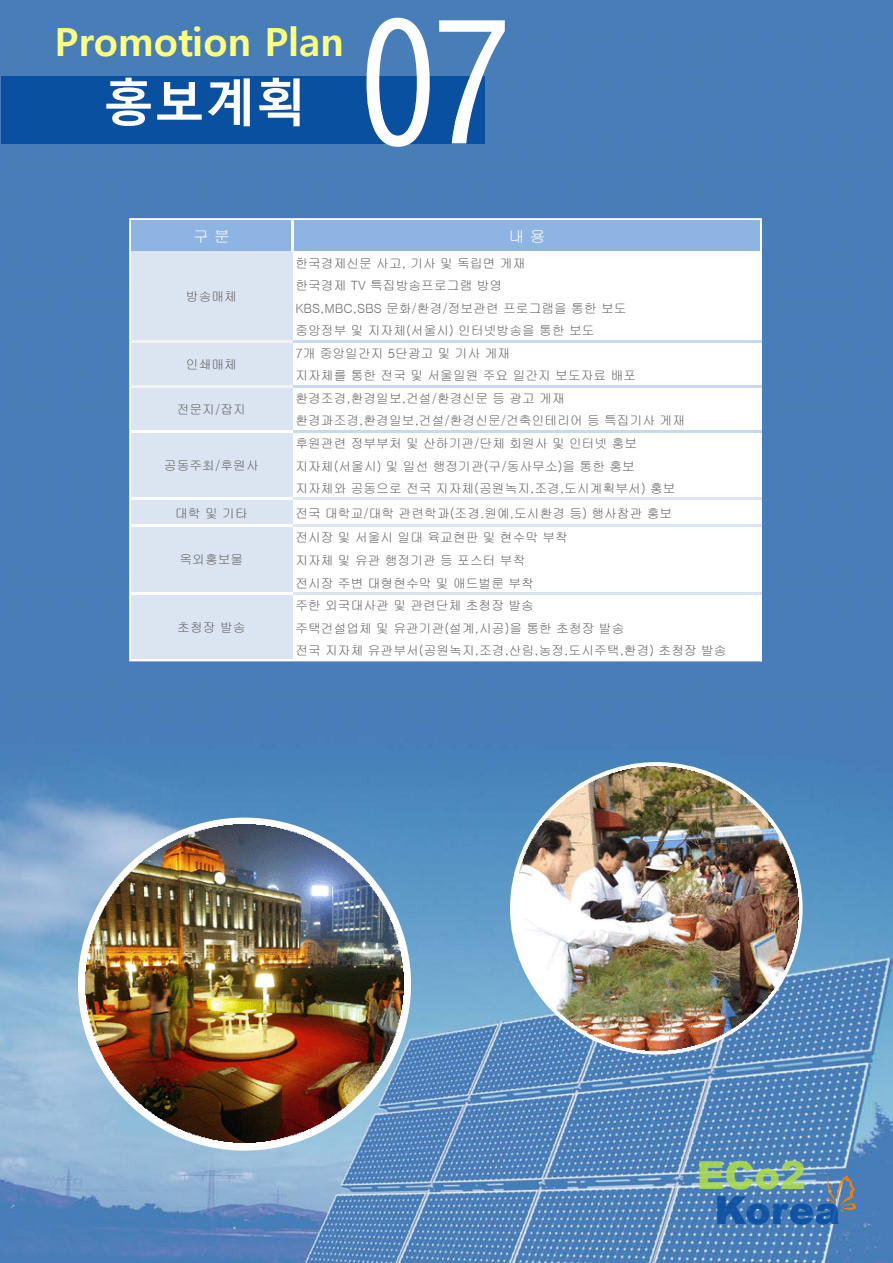
<style>
.page{position:relative;width:893px;height:1263px;background:#fff}
.page>*{position:absolute;margin:0;border:0;box-sizing:border-box;transform-origin:0 0}
.t1{font:163.2px "YGO530";color:#fff}
.t2{font:700 50.85px "Malgun Gothic";color:#fff}
.t3{font:700 38.85px "Malgun Gothic";color:#ffff7f}
.t4{font:900 38.55px "Arial";color:#0a50a1}
.t5{font:900 38.55px "Arial";color:#abda4d}
.t6{font:15.75px "Gulim";color:#fff}
.t7{font:12.75px/22.5px "Gulim";color:#666}
</style>
<div class="page">
<img style="left:0;top:0;width:893px;height:1263px">
<div style="left:1px;top:76px;width:484px;height:68px;background:#0a50a1"></div>
<svg style="left:825px;top:1175px;width:31px;height:37px"></svg>
<img style="left:86px;top:825px;width:317px;height:318px">
<img style="left:514px;top:766px;width:285px;height:285px">
<div style="left:131px;top:219px;width:630px;height:32px;background:#8db4e3"></div>
<div style="left:131px;top:251px;width:162px;height:410px;background:#dbe4f1"></div>
<svg style="left:293px;top:251px;width:467px;height:408px"></svg>
<hr style="left:129px;top:218px;width:2px;height:122px;background:#fff">
<hr style="left:129px;top:340px;width:164px;height:2px;background:#f2f2f2">
<hr style="left:760px;top:220px;width:2px;height:120px;background:#fff">
<hr style="left:129px;top:342px;width:2px;height:43px;background:#fff">
<hr style="left:129px;top:385px;width:164px;height:2px;background:#f2f2f2">
<hr style="left:760px;top:342px;width:2px;height:43px;background:#fff">
<hr style="left:131px;top:430px;width:162px;height:2px;background:#fff">
<hr style="left:760px;top:387px;width:2px;height:43px;background:#fff">
<hr style="left:131px;top:497px;width:162px;height:3px;background:#fff">
<hr style="left:760px;top:432px;width:2px;height:65px;background:#fff">
<hr style="left:131px;top:524px;width:162px;height:3px;background:#fff">
<hr style="left:760px;top:500px;width:2px;height:24px;background:#fff">
<hr style="left:131px;top:592px;width:162px;height:2px;background:#fff">
<hr style="left:760px;top:527px;width:2px;height:65px;background:#fff">
<hr style="left:129px;top:387px;width:2px;height:274px;background:#fff">
<hr style="left:291px;top:220px;width:3px;height:31px;background:#fff">
<hr style="left:760px;top:594px;width:2px;height:67px;background:#fff">
<hr style="left:131px;top:218px;width:631px;height:2px;background:#fff">
<hr style="left:293px;top:340px;width:469px;height:2px;background:#c5d9f1">
<hr style="left:293px;top:385px;width:469px;height:2px;background:#c5d9f1">
<hr style="left:293px;top:430px;width:469px;height:2px;background:#c5d9f1">
<hr style="left:293px;top:497px;width:469px;height:3px;background:#dbe5f1">
<hr style="left:293px;top:524px;width:469px;height:3px;background:#dbe5f1">
<hr style="left:293px;top:592px;width:469px;height:2px;background:#dbe5f1">
<hr style="left:131px;top:659px;width:631px;height:2px;background:#fff">
<h3 class="t3" style="left:55px;top:19px;width:291px">Promotion Plan</h3>
<h2 class="t2" style="left:103px;top:69px;width:205px">홍보계획</h2>
<h1 class="t1" style="left:361px;top:1px;width:148px">07</h1>
<p class="t6" style="left:193px;top:228px;width:38px">구 분</p>
<p class="t6" style="left:509px;top:228px;width:38px">내 용</p>
<p class="t7" style="left:295px;top:252px;width:391px">한국경제신문 사고, 기사 및 독립면 게재<br>한국경제 TV 특집방송프로그램 방영<br>KBS,MBC,SBS 문화/환경/정보관련 프로그램을 통한 보도<br>중앙정부 및 지자체(서울시) 인터넷방송을 통한 보도<br>7개 중앙일간지 5단광고 및 기사 게재<br>지자체를 통한 전국 및 서울일원 주요 일간지 보도자료 배포 환경조경,환경일보,건설/환경신문 등 광고 게재 환경과조경,환경일보,건설/환경신문/건축인테리어 등 특집기사 게재 후원관련 정부부처 및 산하기관/단체 회원사 및 인터넷 홍보 지자체(서울시) 및 일선 행정기관(구/동사무소)을 통한 홍보 지자체와 공동으로 전국 지자체(공원녹지,조경,도시계획부서) 홍보</p>
<p class="t7" style="left:175px;top:502px;width:74px">대학 및 기타</p>
<p class="t7" style="left:295px;top:501px;width:378px;line-height:24.8px">전국 대학교/대학 관련학과(조경.원예,도시환경 등) 행사참관 홍보 전시장 및 서울시 일대 육교현판 및 현수막 부착</p>
<p class="t7" style="left:295px;top:549px;width:433px">지자체 및 유관 행정기관 등 포스터 부착<br>전시장 주변 대형현수막 및 애드벌룬 부착<br>주한 외국대사관 및 관련단체 초청장 발송<br>주택건설업체 및 유관기관(설계,시공)을 통한 초청장 발송<br>전국 지자체 유관부서(공원녹지,조경,산림,농정,도시주택,환경) 초청장 발송</p>
<p class="t7" style="left:186px;top:285px;width:53px">방송매체</p>
<p class="t7" style="left:186px;top:353px;width:53px">인쇄매체</p>
<p class="t7" style="left:177px;top:398px;width:71px">전문지/잡지</p>
<p class="t7" style="left:164px;top:454px;width:96px">공동주최/후원사</p>
<p class="t7" style="left:179px;top:548px;width:65px">옥외홍보물</p>
<p class="t7" style="left:177px;top:616px;width:70px">초청장 발송</p>
<h3 class="t5" style="left:697px;top:1147px;width:111px">ECo2</h3>
<h3 class="t4" style="left:714px;top:1182px;width:127px">Korea</h3>
</div>
